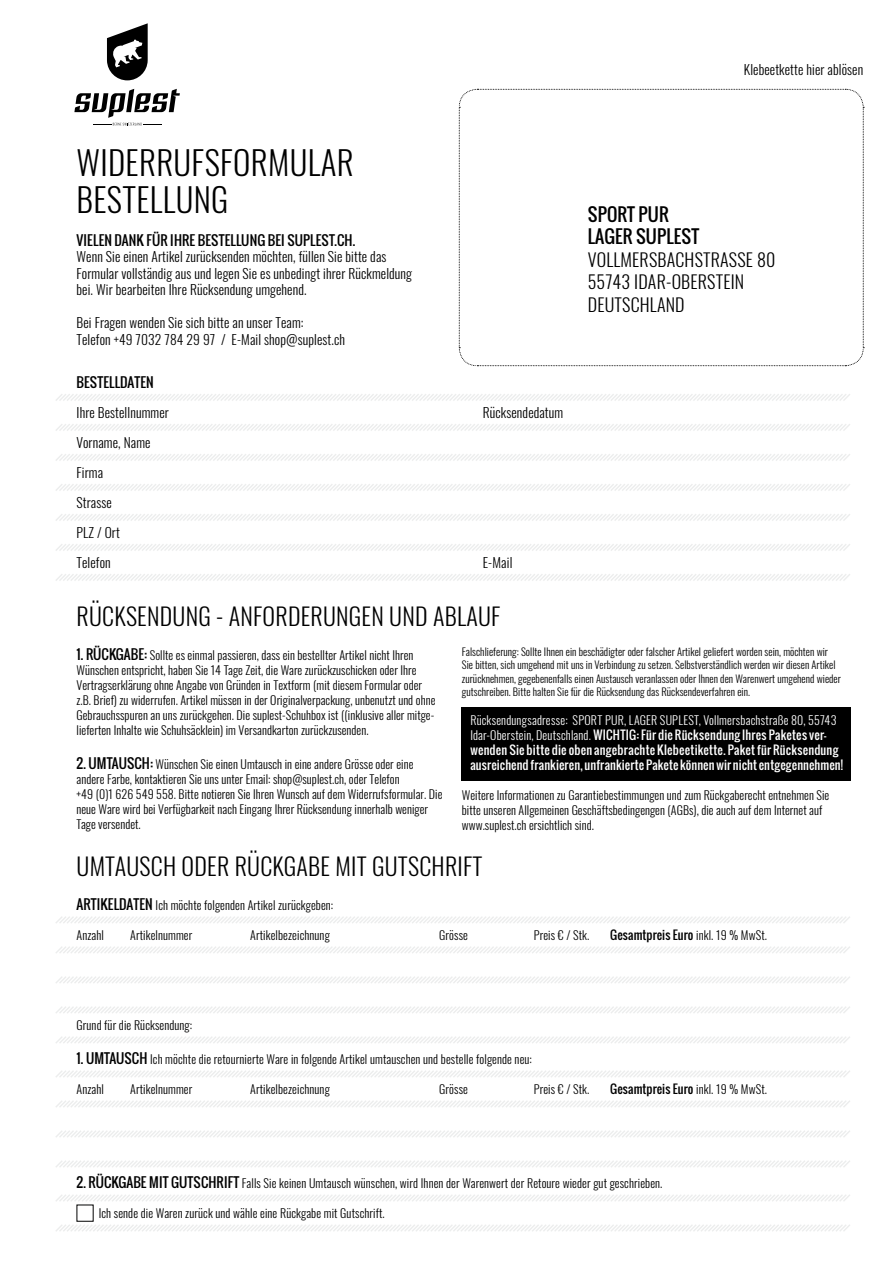
<style>
.page{position:relative;width:893px;height:1263px;background:#fff}
.page>*{position:absolute;margin:0;border:0;box-sizing:border-box;transform-origin:0 0}
.t1{font:300 33px/36px "Oswald";letter-spacing:.01em;color:#000}
.t2{font:300 24px "Oswald";letter-spacing:.01em;color:#000}
.t3{font:300 18px/22.5px "Oswald";letter-spacing:.01em;color:#000}
.t4{font:18px/22.5px "Oswald";letter-spacing:.01em;color:#000}
.t5{font:300 13.5px/16.5px "Oswald";letter-spacing:.01em;color:#000}
.t6{font:13.5px "Oswald";letter-spacing:.01em;color:#000}
.t7{font:300 12px/15px "Oswald";letter-spacing:.005em;color:#000}
.t8{font:12px/15px "Oswald";letter-spacing:.015em;color:#fff}
.t9{font:12px "Oswald";letter-spacing:.01em;color:#000}
.t10{font:300 10.5px/13.5px "Oswald";letter-spacing:.005em;color:#000}
.s1{font-weight:400;font-size:13.5px}
.s2{font-weight:300}
</style>
<div class="page">
<svg style="left:458px;top:89px;width:406px;height:277px"></svg>
<div style="left:461px;top:707px;width:389px;height:73px;background:#000"></div>
<svg style="left:56px;top:394px;width:794px;height:7px"></svg>
<svg style="left:56px;top:424px;width:794px;height:7px"></svg>
<svg style="left:56px;top:454px;width:794px;height:7px"></svg>
<svg style="left:56px;top:484px;width:794px;height:7px"></svg>
<svg style="left:56px;top:514px;width:794px;height:7px"></svg>
<svg style="left:56px;top:544px;width:794px;height:7px"></svg>
<svg style="left:56px;top:574px;width:794px;height:7px"></svg>
<svg style="left:56px;top:916px;width:794px;height:7px"></svg>
<svg style="left:56px;top:946px;width:794px;height:7px"></svg>
<svg style="left:56px;top:976px;width:794px;height:7px"></svg>
<svg style="left:56px;top:1006px;width:794px;height:7px"></svg>
<svg style="left:56px;top:1036px;width:794px;height:7px"></svg>
<svg style="left:56px;top:1070px;width:794px;height:7px"></svg>
<svg style="left:56px;top:1100px;width:794px;height:7px"></svg>
<svg style="left:56px;top:1130px;width:794px;height:7px"></svg>
<svg style="left:56px;top:1160px;width:794px;height:7px"></svg>
<svg style="left:56px;top:1195px;width:794px;height:6px"></svg>
<svg style="left:56px;top:1225px;width:794px;height:6px"></svg>
<svg style="left:107px;top:23px;width:41px;height:57px"></svg>
<svg style="left:74px;top:89px;width:106px;height:37px"></svg>
<p class="t5" style="left:744px;top:59px;width:121px">Klebeetkette hier ablösen</p>
<h1 class="t1" style="left:77px;top:141px;width:279px">WIDERRUFSFORMULAR<br>BESTELLUNG</h1>
<p class="t6" style="left:77px;top:229px;width:18px">Vielen</p>
<p class="t6" style="left:115px;top:229px;width:98px">Dank für Ihre Bestell</p>
<p class="t6" style="left:241px;top:229px;width:76px">ung bei suplest</p>
<p class="t6" style="left:334px;top:229px;width:22px">.ch.</p>
<p class="t5" style="left:77px;top:247px;width:337px">Wenn Sie einen Artikel zurücksenden möchten, füllen Sie bitte das<br>Formular vollständig aus und legen Sie es unbedingt ihrer Rückmeldung bei. Wir bearbeiten Ihre Rücksendung umgehend.</p>
<p class="t5" style="left:77px;top:313px;width:270px">Bei Fragen wenden Sie sich bitte an unser Team:<br>Telefon +49 7032 784 29 97 / E-Mail shop@suplest.ch</p>
<p class="t6" style="left:77px;top:372px;width:79px">BESTELLDATEN</p>
<p class="t5" style="left:77px;top:403px;width:94px">Ihre Bestellnummer</p>
<p class="t5" style="left:483px;top:403px;width:82px">Rücksendedatum</p>
<p class="t5" style="left:77px;top:433px;width:75px">Vorname, Name</p>
<p class="t5" style="left:77px;top:463px;width:28px">Firma</p>
<p class="t5" style="left:77px;top:493px;width:37px">Strasse</p>
<p class="t5" style="left:77px;top:523px;width:45px">PLZ / Ort</p>
<p class="t5" style="left:77px;top:553px;width:36px">Telefon</p>
<p class="t5" style="left:483px;top:553px;width:31px">E-Mail</p>
<h2 class="t2" style="left:77px;top:595px;width:425px">RÜCKSENDUNG - ANFORDERUNGEN UND ABLAUF</h2>
<h3 class="t4" style="left:588px;top:203px;width:113px">SPORT PUR<br>LAGER SUPLEST</h3>
<h3 class="t3" style="left:588px;top:246px;width:19px">Vollmersbachstra</h3>
<h3 class="t3" style="left:729px;top:246px;width:48px">SSe 80</h3>
<h3 class="t3" style="left:588px;top:269px;width:102px">55743 Idar-Oberstein<br>Deutschland</h3>
<p class="t7" style="left:77px;top:646px;width:360px"><span class="s1">1. Rückgabe:</span> Sollte es einmal passieren, dass ein bestellter Artikel nicht Ihren Wünschen entspricht, haben Sie 14 Tage Zeit, die Ware zurückzuschicken oder Ihre Vertragserklärung ohne Angabe von Gründen in Textform (mit diesem Formular oder z.B. Brief) zu widerrufen. Artikel müssen in der Originalverpackung, unbenutzt und ohne Gebrauchsspuren an uns zurückgehen. Die suplest-Schuhbox ist ((inklusive aller mitge&shy;lieferten Inhalte wie Schuhsäcklein) im Versandkarton zurückzusenden.</p>
<p class="t7" style="left:77px;top:755px;width:367px"><span class="s1">2. Umtausch:</span> Wünschen Sie einen Umtausch in eine andere Grösse oder eine andere Farbe, kontaktieren Sie uns unter Email: shop@suplest.ch, oder Telefon<br>+49 (0)1 626 549 558. Bitte notieren Sie Ihren Wunsch auf dem Widerrufsformular. Die neue Ware wird bei Verfügbarkeit nach Eingang Ihrer Rücksendung innerhalb weniger Tage versendet.</p>
<p class="t10" style="left:462px;top:643px;width:381px">Falschlieferung: Sollte Ihnen ein beschädigter oder falscher Artikel geliefert worden sein, möchten wir Sie bitten, sich umgehend mit uns in Verbindung zu setzen. Selbstverständlich werden wir diesen Artikel zurücknehmen, gegebenenfalls einen Austausch veranlassen oder Ihnen den Warenwert umgehend wieder gutschreiben. Bitte halten Sie für die Rücksendung das Rücksendeverfahren ein.</p>
<p class="t8" style="left:470px;top:712px;width:374px"><span class="s2">Rücksendungsadresse: SPORT PUR, LAGER SUPLEST, Vollmersbachstraße 80, 55743<br>Idar-Oberstein, Deutschland.</span> Wichtig: Für die Rücksendung Ihres Paketes ver&shy;wenden Sie bitte die oben angebrachte Klebeetikette. Paket für Rücksendung ausreichend frankieren, unfrankierte Pakete können wir nicht entgegennehmen!</p>
<p class="t7" style="left:462px;top:786px;width:369px">Weitere Informationen zu Garantiebestimmungen und zum Rückgaberecht entnehmen Sie bitte unseren Allgemeinen Geschäftsbedingengen (AGBs), die auch auf dem Internet auf www.suplest.ch ersichtlich sind.</p>
<h2 class="t2" style="left:77px;top:845px;width:407px">UMTAUSCH ODER RÜCKGABE MIT GUTSCHRIFT</h2>
<p class="t6" style="left:77px;top:894px;width:39px">Artikeldaten</p>
<p class="t7" style="left:156px;top:896px;width:179px">Ich möchte folgenden Artikel zurückgeben:</p>
<p class="t7" style="left:77px;top:926px;width:29px">Anzahl</p>
<p class="t7" style="left:130px;top:926px;width:64px">Artikelnummer</p>
<p class="t7" style="left:250px;top:926px;width:81px">Artikelbezeichnung</p>
<p class="t7" style="left:439px;top:926px;width:30px">Grösse</p>
<p class="t7" style="left:534px;top:926px;width:57px">Preis € / Stk.</p>
<p class="t9" style="left:610px;top:925px;width:158px">Gesamtpreis Euro <span class="s2">inkl. 19 % MwSt.</span></p>
<p class="t7" style="left:77px;top:1016px;width:117px">Grund für die Rücksendung:</p>
<p class="t7" style="left:77px;top:1050px;width:457px"><span class="s1">1. Umtausch</span> Ich möchte die retournierte Ware in folgende Artikel umtauschen und bestelle folgende neu:</p>
<p class="t7" style="left:77px;top:1080px;width:29px">Anzahl</p>
<p class="t7" style="left:130px;top:1080px;width:64px">Artikelnummer</p>
<p class="t7" style="left:250px;top:1080px;width:81px">Artikelbezeichnung</p>
<p class="t7" style="left:439px;top:1080px;width:30px">Grösse</p>
<p class="t7" style="left:534px;top:1080px;width:57px">Preis € / Stk.</p>
<p class="t9" style="left:610px;top:1079px;width:158px">Gesamtpreis Euro <span class="s2">inkl. 19 % MwSt.</span></p>
<p class="t7" style="left:77px;top:1174px;width:587px"><span class="s1">2. Rückgabe Mit Gutschrift</span> Falls Sie keinen Umtausch wünschen, wird Ihnen der Warenwert der Retoure wieder gut geschrieben.</p>
<p class="t7" style="left:99px;top:1204px;width:288px">Ich sende die Waren zurück und wähle eine Rückgabe mit Gutschrift.</p>
</div>
